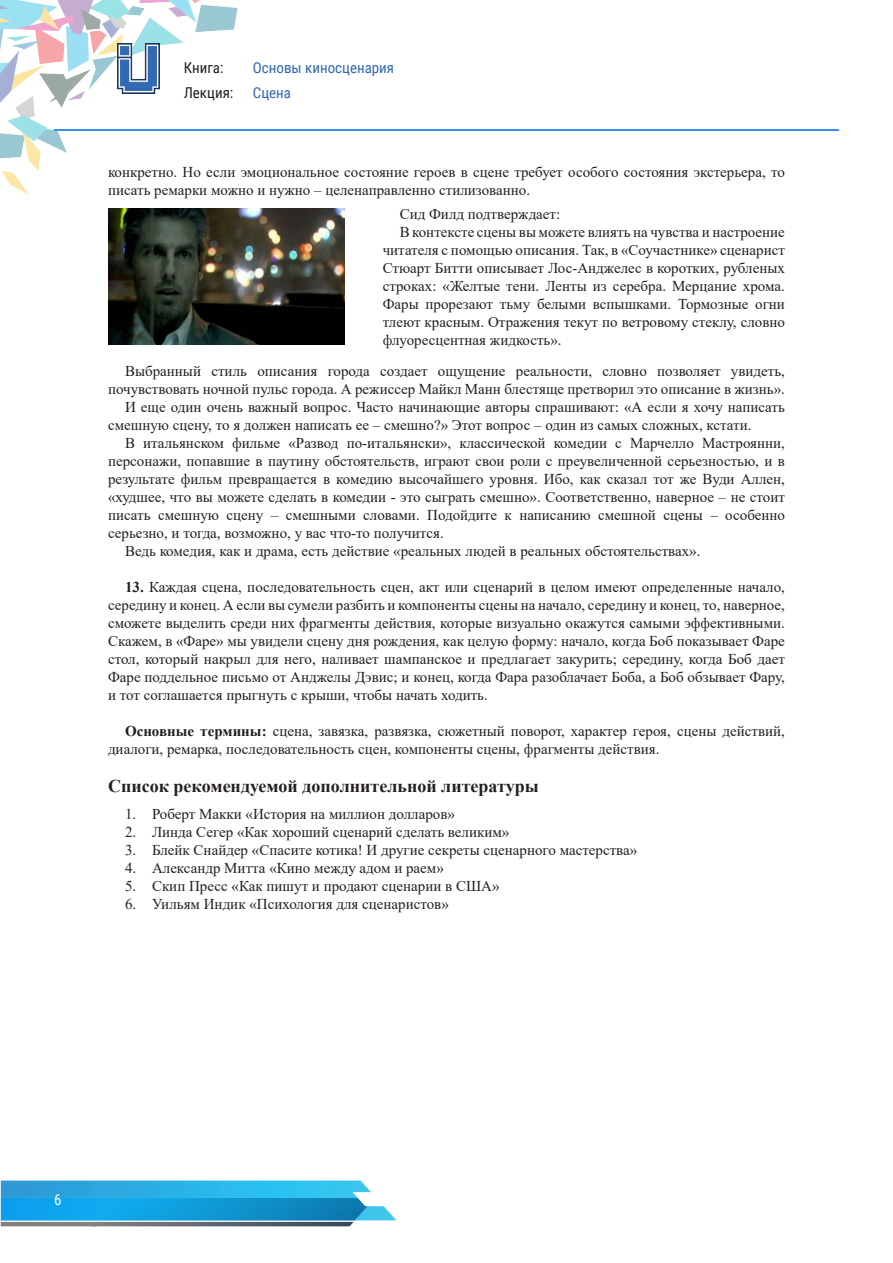
<style>
.page{position:relative;width:893px;height:1263px;background:#fff}
.page>*{position:absolute;margin:0;border:0;box-sizing:border-box;transform-origin:0 0}
.tema{font:700 18px "Times New Roman";color:#231f20}
.t1{font:15px/18px "Times New Roman";color:#231f20}
.t2{font:15px/25.5px "Roboto Condensed";color:#3269b1}
.t3{font:15px/25.5px "Roboto Condensed";color:#231f20}
.t4{font:15px "Roboto Condensed";color:#fff}
.s1{font-weight:700}
</style>
<div class="page">
<img style="left:0;top:0;width:238px;height:195px">
<hr style="left:54px;top:129px;width:785px;height:2px;background:#3b91e8">
<img style="left:118px;top:44px;width:41px;height:49px">
<svg style="left:1px;top:1180px;width:395px;height:46px;background:#5bb6d9"></svg>
<img style="left:1px;top:1198px;width:367px;height:22px">
<img style="left:108px;top:208px;width:236px;height:136px">
<p class="t3" style="left:184px;top:54px;width:51px">Книга:<br>Лекция:</p>
<p class="t2" style="left:253px;top:54px;width:143px">Основы киносценария<br>Сцена</p>
<p class="t1" style="left:108px;top:163px;width:678px">конкретно. Но если эмоциональное состояние героев в сцене требует особого состояния экстерьера, то писать ремарки можно и нужно – целенаправленно стилизованно.</p>
<p class="t1" style="left:400px;top:204px;width:162px">Сид Филд подтверждает:</p>
<p class="t1" style="left:383px;top:222px;width:404px;text-align:justify;text-indent:17px">В контексте сцены вы можете влиять на чувства и настроение читателя с помощью описания. Так, в «Соучастнике» сценарист Стюарт Битти описывает Лос-Анджелес в коротких, рубленых строках: «Желтые тени. Ленты из серебра. Мерцание хрома.<br>Фары прорезают тьму белыми вспышками. Тормозные огни тлеют красным. Отражения текут по ветровому стеклу, словно флуоресцентная жидкость».</p>
<p class="t1" style="left:108px;top:361px;width:678px;text-align:right">Выбранный стиль описания города создает ощущение реальности, словно позволяет увидеть, почувствовать ночной пульс города. А режиссер Майкл Манн блестяще претворил это описание в жизнь».</p>
<p class="t1" style="left:108px;top:397px;width:678px;text-indent:17px">И еще один очень важный вопрос. Часто начинающие авторы спрашивают: «А если я хочу написать смешную сцену, то я должен написать ее – смешно?» Этот вопрос – один из самых сложных, кстати.</p>
<p class="t1" style="left:108px;top:433px;width:678px;text-align:justify;text-indent:17px">В итальянском фильме «Развод по-итальянски», классической комедии с Марчелло Мастроянни, персонажи, попавшие в паутину обстоятельств, играют свои роли с преувеличенной серьезностью, и в результате фильм превращается в комедию высочайшего уровня. Ибо, как сказал тот же Вуди Аллен, «худшее, что вы можете сделать в комедии - это сыграть смешно». Соответственно, наверное – не стоит писать смешную сцену – смешными словами. Подойдите к написанию смешной сцены – особенно серьезно, и тогда, возможно, у вас что-то получится.</p>
<p class="t1" style="left:125px;top:541px;width:577px">Ведь комедия, как и драма, есть действие «реальных людей в реальных обстоятельствах».</p>
<p class="t1" style="left:108px;top:577px;width:678px;text-align:justify;text-indent:17px"><span class="s1">13.</span> Каждая сцена, последовательность сцен, акт или сценарий в целом имеют определенные начало, середину и конец. А если вы сумели разбить и компоненты сцены на начало, середину и конец, то, наверное, сможете выделить среди них фрагменты действия, которые визуально окажутся самыми эффективными.<br>Скажем, в «Фаре» мы увидели сцену дня рождения, как целую форму: начало, когда Боб показывает Фаре стол, который накрыл для него, наливает шампанское и предлагает закурить; середину, когда Боб дает Фаре поддельное письмо от Анджелы Дэвис; и конец, когда Фара разоблачает Боба, а Боб обзывает Фару, и тот соглашается прыгнуть с крыши, чтобы начать ходить.</p>
<p class="t1" style="left:108px;top:721px;width:678px;text-indent:17px"><span class="s1">Основные термины:</span> сцена, завязка, развязка, сюжетный поворот, характер героя, сцены действий, диалоги, ремарка, последовательность сцен, компоненты сцены, фрагменты действия.</p>
<p class="tema" style="left:108px;top:773px;width:432px">Список рекомендуемой дополнительной литературы</p>
<p class="t1" style="left:125px;top:804px;width:331px">1. Роберт Макки «История на миллион долларов»</p>
<p class="t1" style="left:125px;top:822px;width:386px">2. Линда Сегер «Как хороший сценарий сделать великим»</p>
<p class="t1" style="left:125px;top:840px;width:514px">3. Блейк Снайдер «Спасите котика! И другие секреты сценарного мастерства»</p>
<p class="t1" style="left:125px;top:858px;width:320px">4. Александр Митта «Кино между адом и раем»</p>
<p class="t1" style="left:125px;top:876px;width:376px">5. Скип Пресс «Как пишут и продают сценарии в США»</p>
<p class="t1" style="left:125px;top:894px;width:325px">6. Уильям Индик «Психология для сценаристов»</p>
<p class="t4" style="left:54px;top:1189px;width:9px">6</p>
</div>
